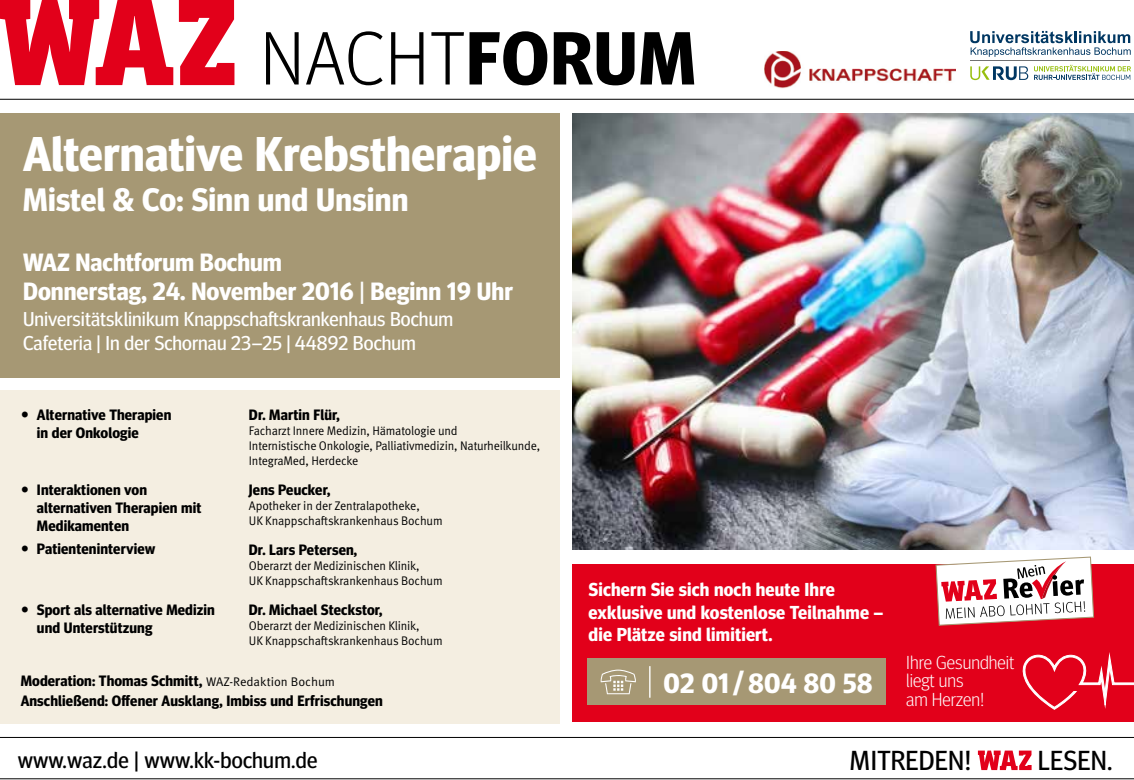
<style>
.page{position:relative;width:1134px;height:780px;background:#fff}
.page>*{position:absolute;margin:0;border:0;box-sizing:border-box;transform-origin:0 0}
.t1{font:300 75px "Meta Head OT";letter-spacing:.02em;color:#000}
.t2{font:700 48.75px "Meta Head OT";letter-spacing:.005em;color:#fff}
.t3{font:700 32.5px "Meta Head OT";letter-spacing:.01em;color:#fff}
.t4{font:700 27.88px "Meta Head OT";letter-spacing:.015em;color:#fff}
.t5{font:27.5px "Meta Head OT";letter-spacing:.01em;color:#000}
.t6{font:700 25px/28.8px "Meta Head OT";letter-spacing:.005em;color:#fff}
.t7{font:22.5px "Meta Head OT";letter-spacing:.01em;color:#000}
.t8{font:20px/24px "Meta Head OT";letter-spacing:.005em;color:#fff}
.t9{font:700 18.75px/22.5px "Meta Head OT";letter-spacing:.01em;color:#fff}
.t10{font:300 18.75px/18.2px "Meta Head OT";color:#fff}
.t11{font:700 15px/18px "Meta Head OT";letter-spacing:.01em;color:#000}
.t12{font:12.5px/15px "Meta Pro Norm";letter-spacing:-.015em;color:#000;scale:.95 1}
.s1{font-weight:700}
.s2{font-weight:400}
.s3{font-family:"Meta Pro Norm";font-weight:400;font-size:12.5px}
</style>
<div class="page">
<svg style="left:978px;top:750px;width:53px;height:20px"></svg>
<hr style="left:0;top:778px;width:1134px;height:1px;background:#000">
<div style="left:0;top:113px;width:560px;height:264px;background:#a69874"></div>
<div style="left:0;top:390px;width:560px;height:333px;background:#f4eee1"></div>
<hr style="left:0;top:737px;width:1134px;height:1px;background:#000">
<hr style="left:0;top:99px;width:1134px;height:1px;background:#000">
<svg style="left:179px;top:0;width:55px;height:85px"></svg>
<svg style="left:0;top:0;width:173px;height:85px"></svg>
<div style="left:572px;top:563px;width:562px;height:158px;background:#e2001a"></div>
<svg style="left:1022px;top:652px;width:112px;height:58px"></svg>
<div style="left:587px;top:658px;width:299px;height:47px;background:#a69874"></div>
<svg style="left:600px;top:669px;width:36px;height:25px"></svg>
<hr style="left:649px;top:666px;width:1px;height:31px;background:#fff">
<img style="left:764px;top:51px;width:191px;height:38px">
<hr style="left:970px;top:59px;width:160px;height:1px;background:#707172">
<svg style="left:970px;top:66px;width:58px;height:14px"></svg>
<svg style="left:1034px;top:65px;width:97px;height:15px"></svg>
<svg style="left:970px;top:31px;width:161px;height:26px"></svg>
<svg style="left:935px;top:556px;width:160px;height:70px"></svg>
<img style="left:572px;top:113px;width:221px;height:436px">
<img style="left:793px;top:113px;width:341px;height:436px">
<h1 class="t1" style="left:261px;top:15px;width:436px">nacht<span class="s1">forum</span></h1>
<h2 class="t2" style="left:23px;top:125px;width:515px">Alternative Krebstherapie</h2>
<h3 class="t3" style="left:23px;top:180px;width:387px">Mistel &amp; Co: Sinn und Unsinn</h3>
<h3 class="t6" style="left:23px;top:247px;width:491px">WAZ Nachtforum Bochum<br>Donnerstag, 24. November 2016 <span class="s2">|</span> Beginn 19 Uhr</h3>
<h3 class="t8" style="left:23px;top:307px;width:431px">Universitätsklinikum Knappschaftskrankenhaus Bochum<br>Cafeteria | In der Schornau 23–25 | 44892 Bochum</h3>
<p class="t11" style="left:37px;top:405px;width:136px">Alternative Therapien in der Onkologie</p>
<p class="t11" style="left:37px;top:480px;width:112px">Interaktionen von</p>
<p class="t11" style="left:37px;top:498px;width:166px">alternativen Therapien mit</p>
<p class="t11" style="left:21px;top:516px;width:110px">Medikamenten</p>
<p class="t11" style="left:37px;top:540px;width:120px">Patienteninterview</p>
<p class="t11" style="left:37px;top:600px;width:179px">Sport als alternative Medizin und Unterstützung</p>
<p class="t11" style="left:249px;top:405px;width:92px">Dr. Martin Flür,</p>
<p class="t12" style="left:249px;top:422px;width:308px">Facharzt Innere Medizin, Hämatologie und<br>Internistische Onkologie, Palliativmedizin, Naturheilkunde,<br>IntegraMed, Herdecke</p>
<p class="t11" style="left:249px;top:480px;width:83px">Jens Peucker,</p>
<p class="t12" style="left:249px;top:497px;width:205px">Apotheker in der Zentralapotheke,<br>UK Knappschaftskrankenhaus Bochum</p>
<p class="t11" style="left:249px;top:540px;width:110px">Dr. Lars Petersen,</p>
<p class="t12" style="left:249px;top:557px;width:205px">Oberarzt der Medizinischen Klinik,<br>UK Knappschaftskrankenhaus Bochum</p>
<p class="t11" style="left:249px;top:600px;width:135px">Dr. Michael Steckstor,</p>
<p class="t12" style="left:249px;top:617px;width:205px">Oberarzt der Medizinischen Klinik,<br>UK Knappschaftskrankenhaus Bochum</p>
<p class="t9" style="left:588px;top:578px;width:297px">Sichern Sie sich noch heute Ihre exklusive und kostenlose Teilnahme – die Plätze sind limitiert.</p>
<p class="t11" style="left:21px;top:671px;width:316px">Moderation: Thomas Schmitt, <span class="s3">WAZ-Redaktion Bochum</span></p>
<h3 class="t4" style="left:664px;top:666px;width:210px">02 01 / 804 80 58</h3>
<p class="t11" style="left:21px;top:692px;width:364px">Anschließend: Offener Ausklang, Imbiss und Erfrischungen</p>
<p class="t10" style="left:906px;top:653px;width:110px">Ihre Gesundheit liegt uns<br>am Herzen!</p>
<h3 class="t7" style="left:18px;top:746px;width:301px">www.waz.de | www.kk-bochum.de</h3>
<h3 class="t5" style="left:850px;top:744px;width:123px">MITREDEN!</h3>
<h3 class="t5" style="left:1038px;top:744px;width:76px">LESEN.</h3>
</div>
